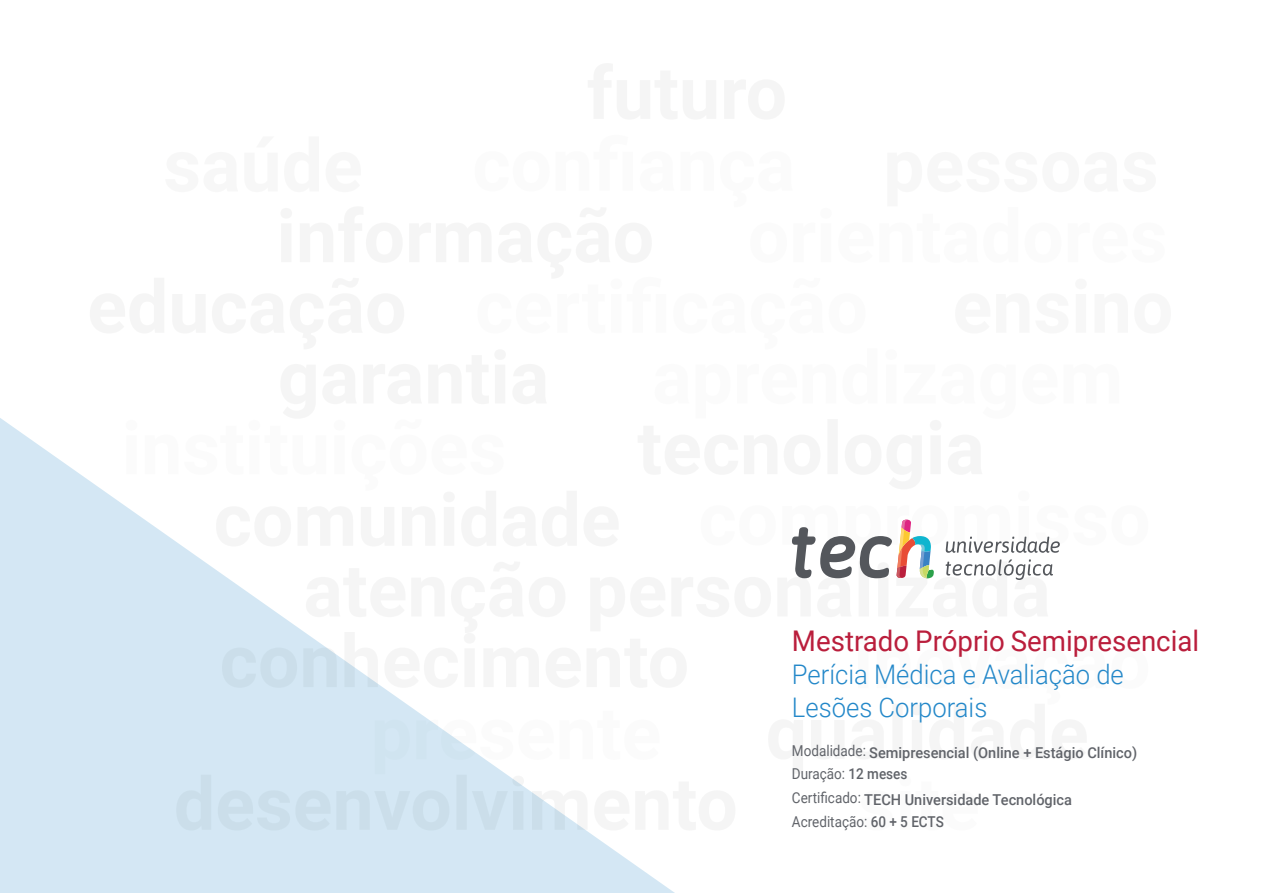
<style>
.page{position:relative;width:1263px;height:893px;background:#fff}
.page>*{position:absolute;margin:0;border:0;box-sizing:border-box;transform-origin:0 0}
.t1{font:28.5px "Roboto";color:#ba1e3c}
.t2{font:300 27px/33px "Roboto";color:#2488c9;scale:.95 1}
.t3{font:500 15px/21.5px "Roboto";color:#61646a}
.s1{font-weight:400}
</style>
<div class="page">
<svg style="left:0;top:418px;width:675px;height:475px;fill:#d4e7f4"></svg>
<svg style="left:90px;top:418px;width:970px;height:162px"></svg>
<h1 class="t1" style="left:792px;top:621px;width:409px">Mestrado Próprio Semipresencial</h1>
<h2 class="t2" style="left:792px;top:657px;width:351px">Perícia Médica e Avaliação de<br>Lesões Corporais</h2>
<p class="t3" style="left:792px;top:741px;width:347px"><span class="s1">Modalidade:</span> Semipresencial (Online + Estágio Clínico)<br><span class="s1">Duração:</span> 12 meses</p>
<p class="t3" style="left:792px;top:789px;width:282px"><sup>Certificado:</sup> TECH Universidade Tecnológica<br><span class="s1">Acreditação:</span> 60 + 5 ECTS</p>
</div>
